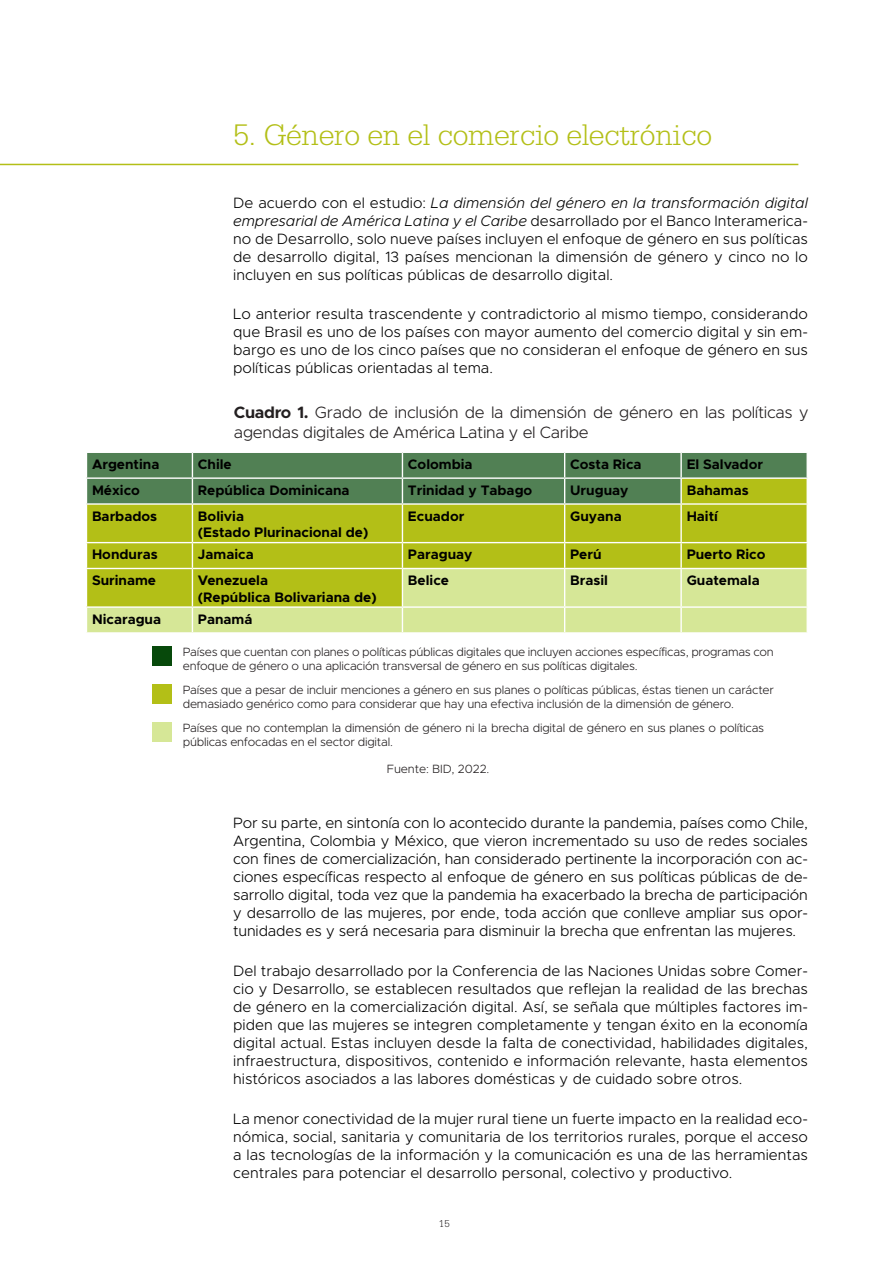
<style>
.page{position:relative;width:893px;height:1263px;background:#fff}
.page>*{position:absolute;margin:0;border:0;box-sizing:border-box;transform-origin:0 0}
.t1{font:300 31.5px "Serifa Std";letter-spacing:-.01em;color:#b3bf17}
.TEXTO_CENTRAL{font:300 16.5px/19.8px "Metropolis";letter-spacing:-.02em;color:#231f20}
.TEXTO_CENTRAL-2{font:300 15px/18px "Metropolis";color:#000;text-align:justify}
.TEXTO_CENTRAL-3{font:700 13.8px/16.5px "Metropolis";color:#000}
.TEXTO_CENTRAL-4{font:300 12px/14.4px "Metropolis";letter-spacing:-.02em;color:#231f20}
.FUENTES{font:300 12px "Metropolis";letter-spacing:-.01em;color:#231f20}
.t2{font:300 10.5px "Serifa Std";color:#231f20}
.s1{font-style:italic}
.s2{font-weight:700}
</style>
<div class="page">
<hr style="left:0;top:164px;width:798px;height:1px;background:#b3bf17">
<div style="left:87px;top:505px;width:719px;height:63px;background:#b3bf17"></div>
<svg style="left:87px;top:569px;width:719px;height:63px;background:#ccdc75"></svg>
<svg style="left:86px;top:452px;width:721px;height:51px;background:#618b57"></svg>
<hr style="left:681px;top:477px;width:127px;height:2px;background:#fff">
<hr style="left:680px;top:479px;width:2px;height:24px;background:#fff">
<hr style="left:806px;top:479px;width:2px;height:24px;background:#fff">
<hr style="left:192px;top:505px;width:1px;height:37px;background:#fff">
<hr style="left:402px;top:505px;width:1px;height:37px;background:#fff">
<hr style="left:564px;top:505px;width:1px;height:37px;background:#fff">
<hr style="left:680px;top:505px;width:2px;height:37px;background:#fff">
<hr style="left:86px;top:542px;width:106px;height:1px;background:#fff">
<hr style="left:192px;top:542px;width:210px;height:1px;background:#fff">
<svg style="left:192px;top:543px;width:1px;height:25px"></svg>
<hr style="left:402px;top:542px;width:163px;height:1px;background:#fff">
<svg style="left:402px;top:543px;width:1px;height:25px"></svg>
<hr style="left:565px;top:542px;width:116px;height:1px;background:#fff">
<svg style="left:564px;top:543px;width:1px;height:25px"></svg>
<hr style="left:681px;top:542px;width:127px;height:1px;background:#fff">
<hr style="left:680px;top:543px;width:2px;height:25px;background:#fff">
<hr style="left:192px;top:569px;width:1px;height:37px;background:#fff">
<hr style="left:402px;top:569px;width:1px;height:37px;background:#fff">
<hr style="left:564px;top:569px;width:1px;height:37px;background:#fff">
<hr style="left:680px;top:569px;width:2px;height:37px;background:#fff">
<hr style="left:86px;top:606px;width:106px;height:2px;background:#fff">
<hr style="left:192px;top:606px;width:210px;height:2px;background:#fff">
<svg style="left:192px;top:608px;width:1px;height:24px"></svg>
<hr style="left:402px;top:606px;width:163px;height:2px;background:#fff">
<svg style="left:402px;top:608px;width:1px;height:24px"></svg>
<hr style="left:565px;top:606px;width:116px;height:2px;background:#fff">
<svg style="left:564px;top:608px;width:1px;height:24px"></svg>
<hr style="left:681px;top:606px;width:127px;height:2px;background:#fff">
<hr style="left:680px;top:608px;width:2px;height:24px;background:#fff">
<div style="left:152px;top:646px;width:19px;height:20px;background:#07490b"></div>
<div style="left:152px;top:684px;width:19px;height:20px;background:#b3bf17"></div>
<div style="left:152px;top:722px;width:19px;height:19px;background:#d6e797"></div>
<p class="t1" style="left:233px;top:117px;width:480px">5. Género en el comercio electrónico</p>
<p class="TEXTO_CENTRAL-2" style="left:233px;top:193px;width:576px">De acuerdo con el estudio: <span class="s1">La dimensión del género en la transformación digital empresarial de América Latina y el Caribe</span> desarrollado por el Banco Interamerica&shy;no de Desarrollo, solo nueve países incluyen el enfoque de género en sus políticas de desarrollo digital, 13 países mencionan la dimensión de género y cinco no lo incluyen en sus políticas públicas de desarrollo digital.</p>
<p class="TEXTO_CENTRAL-2" style="left:233px;top:305px;width:576px">Lo anterior resulta trascendente y contradictorio al mismo tiempo, considerando que Brasil es uno de los países con mayor aumento del comercio digital y sin em&shy;bargo es uno de los cinco países que no consideran el enfoque de género en sus políticas públicas orientadas al tema.</p>
<p class="TEXTO_CENTRAL" style="left:234px;top:402px;width:576px"><span class="s2">Cuadro 1.</span> Grado de inclusión de la dimensión de género en las políticas y agendas digitales de América Latina y el Caribe</p>
<p class="TEXTO_CENTRAL-3" style="left:92px;top:456px;width:69px">Argentina</p>
<p class="TEXTO_CENTRAL-3" style="left:198px;top:456px;width:35px">Chile</p>
<p class="TEXTO_CENTRAL-3" style="left:408px;top:456px;width:66px">Colombia</p>
<p class="TEXTO_CENTRAL-3" style="left:570px;top:456px;width:73px">Costa Rica</p>
<p class="TEXTO_CENTRAL-3" style="left:687px;top:456px;width:78px">El Salvador</p>
<p class="TEXTO_CENTRAL-3" style="left:92px;top:482px;width:49px">México</p>
<p class="TEXTO_CENTRAL-3" style="left:198px;top:482px;width:153px">República Dominicana</p>
<p class="TEXTO_CENTRAL-3" style="left:408px;top:482px;width:126px">Trinidad y Tabago</p>
<p class="TEXTO_CENTRAL-3" style="left:570px;top:482px;width:60px">Uruguay</p>
<p class="TEXTO_CENTRAL-3" style="left:687px;top:482px;width:63px">Bahamas</p>
<p class="TEXTO_CENTRAL-3" style="left:92px;top:507px;width:67px">Barbados</p>
<p class="TEXTO_CENTRAL-3" style="left:198px;top:507px;width:172px">Bolivia<br>(Estado Plurinacional de)</p>
<p class="TEXTO_CENTRAL-3" style="left:408px;top:507px;width:58px">Ecuador</p>
<p class="TEXTO_CENTRAL-3" style="left:570px;top:507px;width:53px">Guyana</p>
<p class="TEXTO_CENTRAL-3" style="left:687px;top:507px;width:33px">Haití</p>
<p class="TEXTO_CENTRAL-3" style="left:92px;top:546px;width:67px">Honduras</p>
<p class="TEXTO_CENTRAL-3" style="left:198px;top:546px;width:57px">Jamaica</p>
<p class="TEXTO_CENTRAL-3" style="left:408px;top:546px;width:66px">Paraguay</p>
<p class="TEXTO_CENTRAL-3" style="left:570px;top:546px;width:33px">Perú</p>
<p class="TEXTO_CENTRAL-3" style="left:687px;top:546px;width:80px">Puerto Rico</p>
<p class="TEXTO_CENTRAL-3" style="left:92px;top:572px;width:66px">Suriname</p>
<p class="TEXTO_CENTRAL-3" style="left:198px;top:572px;width:180px">Venezuela<br>(República Bolivariana de)</p>
<p class="TEXTO_CENTRAL-3" style="left:408px;top:572px;width:43px">Belice</p>
<p class="TEXTO_CENTRAL-3" style="left:570px;top:572px;width:39px">Brasil</p>
<p class="TEXTO_CENTRAL-3" style="left:687px;top:572px;width:75px">Guatemala</p>
<p class="TEXTO_CENTRAL-3" style="left:92px;top:611px;width:71px">Nicaragua</p>
<p class="TEXTO_CENTRAL-3" style="left:198px;top:611px;width:56px">Panamá</p>
<p class="TEXTO_CENTRAL-4" style="left:183px;top:644px;width:593px">Países que cuentan con planes o políticas públicas digitales que incluyen acciones específicas, programas con enfoque de género o una aplicación transversal de género en sus políticas digitales.</p>
<p class="TEXTO_CENTRAL-4" style="left:183px;top:682px;width:593px">Países que a pesar de incluir menciones a género en sus planes o políticas públicas, éstas tienen un carácter demasiado genérico como para considerar que hay una efectiva inclusión de la dimensión de género.</p>
<p class="TEXTO_CENTRAL-4" style="left:183px;top:720px;width:583px">Países que no contemplan la dimensión de género ni la brecha digital de género en sus planes o políticas públicas enfocadas en el sector digital.</p>
<p class="FUENTES" style="left:387px;top:761px;width:104px">Fuente: BID, 2022.</p>
<p class="TEXTO_CENTRAL-2" style="left:233px;top:814px;width:576px">Por su parte, en sintonía con lo acontecido durante la pandemia, países como Chile, Argentina, Colombia y México, que vieron incrementado su uso de redes sociales con fines de comercialización, han considerado pertinente la incorporación con ac&shy;ciones específicas respecto al enfoque de género en sus políticas públicas de de&shy;sarrollo digital, toda vez que la pandemia ha exacerbado la brecha de participación y desarrollo de las mujeres, por ende, toda acción que conlleve ampliar sus opor&shy;tunidades es y será necesaria para disminuir la brecha que enfrentan las mujeres.</p>
<p class="TEXTO_CENTRAL-2" style="left:233px;top:962px;width:576px">Del trabajo desarrollado por la Conferencia de las Naciones Unidas sobre Comer&shy;cio y Desarrollo, se establecen resultados que reflejan la realidad de las brechas de género en la comercialización digital. Así, se señala que múltiples factores im&shy;piden que las mujeres se integren completamente y tengan éxito en la economía digital actual. Estas incluyen desde la falta de conectividad, habilidades digitales, infraestructura, dispositivos, contenido e información relevante, hasta elementos históricos asociados a las labores domésticas y de cuidado sobre otros.</p>
<p class="TEXTO_CENTRAL-2" style="left:233px;top:1109px;width:576px">La menor conectividad de la mujer rural tiene un fuerte impacto en la realidad eco&shy;nómica, social, sanitaria y comunitaria de los territorios rurales, porque el acceso a las tecnologías de la información y la comunicación es una de las herramientas centrales para potenciar el desarrollo personal, colectivo y productivo.</p>
<p class="t2" style="left:439px;top:1218px;width:12px">15</p>
</div>
